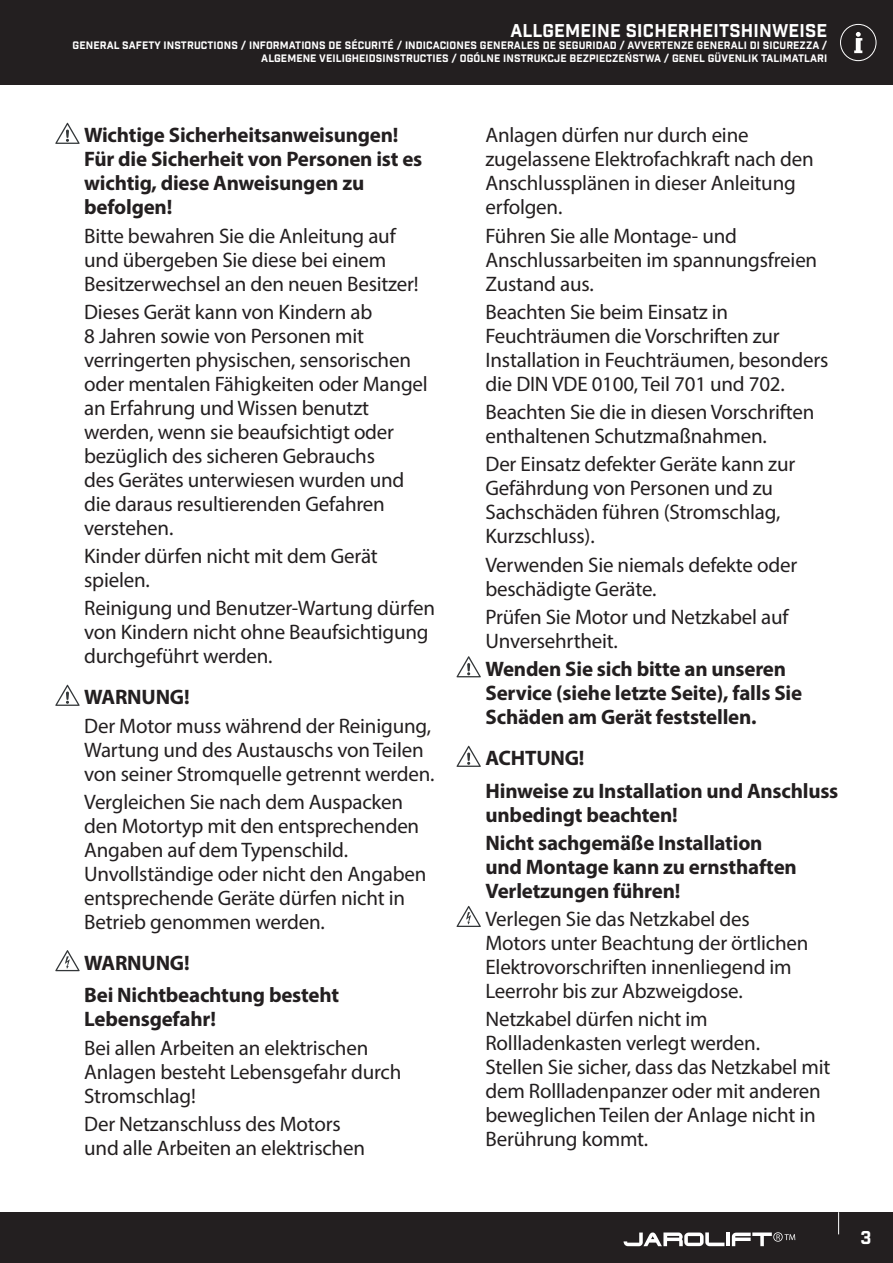
<style>
.page{position:relative;width:893px;height:1263px;background:#fff}
.page>*{position:absolute;margin:0;border:0;box-sizing:border-box;transform-origin:0 0}
.t1{font:21px/24px "Myriad Pro";letter-spacing:-.01em;color:#231f20}
.t2{font:700 21px/24px "Myriad Pro";letter-spacing:-.01em;color:#231f20}
.t3{font:18px "Industry Inc Base";letter-spacing:.01em;color:#fff}
.t4{font:10.5px/12.6px "Industry Inc Base";letter-spacing:.01em;color:#fff;text-align:right}
</style>
<div class="page">
<div style="left:0;top:1212px;width:893px;height:51px;background:#231f20"></div>
<div style="left:0;top:0;width:893px;height:85px;background:#231f20"></div>
<svg style="left:838px;top:1212px;width:1px;height:22px"></svg>
<svg style="left:854px;top:32px;width:8px;height:21px"></svg>
<div style="left:840px;top:24px;width:36px;height:37px;border:1px solid #fff;border-radius:50%"></div>
<svg style="left:624px;top:1232px;width:100px;height:14px"></svg>
<hr style="left:726px;top:1232px;width:4px;height:14px;background:#fff">
<svg style="left:732px;top:1232px;width:63px;height:14px"></svg>
<svg style="left:55px;top:684px;width:25px;height:22px"></svg>
<svg style="left:55px;top:122px;width:25px;height:22px"></svg>
<svg style="left:456px;top:656px;width:25px;height:22px"></svg>
<svg style="left:456px;top:745px;width:25px;height:22px"></svg>
<svg style="left:55px;top:950px;width:25px;height:22px"></svg>
<svg style="left:456px;top:905px;width:25px;height:22px"></svg>
<p class="t3" style="left:510px;top:19px;width:318px">ALLGEMEINE SICHERHEITSHINWEISE</p>
<p class="t4" style="left:73px;top:40px;width:756px">GENERAL SAFETY INSTRUCTIONS / INFORMATIONS DE SÉCURITÉ / INDICACIONES GENERALES DE SEGURIDAD / AVVERTENZE GENERALI DI SICUREZZA /<br>ALGEMENE VEILIGHEIDSINSTRUCTIES / OGÓLNE INSTRUKCJE BEZPIECZEŃSTWA / GENEL GÜVENLIK TALIMATLARI</p>
<p class="t2" style="left:84px;top:122px;width:340px">Wichtige Sicherheitsanweisungen!<br>Für die Sicherheit von Personen ist es wichtig, diese Anweisungen zu befolgen!</p>
<p class="t1" style="left:84px;top:223px;width:336px">Bitte bewahren Sie die Anleitung auf und übergeben Sie diese bei einem<br>Besitzerwechsel an den neuen Besitzer!</p>
<p class="t1" style="left:84px;top:299px;width:345px">Dieses Gerät kann von Kindern ab<br>8 Jahren sowie von Personen mit verringerten physischen, sensorischen oder mentalen Fähigkeiten oder Mangel an Erfahrung und Wissen benutzt werden, wenn sie beaufsichtigt oder bezüglich des sicheren Gebrauchs<br>des Gerätes unterwiesen wurden und die daraus resultierenden Gefahren verstehen.</p>
<p class="t1" style="left:84px;top:544px;width:295px">Kinder dürfen nicht mit dem Gerät spielen.</p>
<p class="t1" style="left:84px;top:596px;width:352px">Reinigung und Benutzer-Wartung dürfen von Kindern nicht ohne Beaufsichtigung durchgeführt werden.</p>
<p class="t2" style="left:84px;top:685px;width:107px">WARNUNG!</p>
<p class="t1" style="left:84px;top:713px;width:352px">Der Motor muss während der Reinigung,<br>Wartung und des Austauschs von Teilen von seiner Stromquelle getrennt werden.</p>
<p class="t1" style="left:84px;top:789px;width:344px">Vergleichen Sie nach dem Auspacken den Motortyp mit den entsprechenden Angaben auf dem Typenschild.<br>Unvollständige oder nicht den Angaben entsprechende Geräte dürfen nicht in Betrieb genommen werden.</p>
<p class="t2" style="left:84px;top:946px;width:256px;line-height:32.5px">WARNUNG!<br>Bei Nichtbeachtung besteht</p>
<p class="t2" style="left:84px;top:1007px;width:133px">Lebensgefahr!</p>
<p class="t1" style="left:84px;top:1035px;width:319px">Bei allen Arbeiten an elektrischen<br>Anlagen besteht Lebensgefahr durch<br>Stromschlag!</p>
<p class="t1" style="left:84px;top:1111px;width:282px">Der Netzanschluss des Motors und alle Arbeiten an elektrischen</p>
<p class="t1" style="left:485px;top:123px;width:330px">Anlagen dürfen nur durch eine zugelassene Elektrofachkraft nach den<br>Anschlussplänen in dieser Anleitung erfolgen.</p>
<p class="t1" style="left:485px;top:223px;width:333px">Führen Sie alle Montage- und<br>Anschlussarbeiten im spannungsfreien<br>Zustand aus.</p>
<p class="t1" style="left:485px;top:299px;width:344px">Beachten Sie beim Einsatz in Feuchträumen die Vorschriften zur Installation in Feuchträumen, besonders die DIN VDE 0100, Teil 701 und 702.</p>
<p class="t1" style="left:485px;top:400px;width:331px">Beachten Sie die in diesen Vorschriften enthaltenen Schutzmaßnahmen.</p>
<p class="t1" style="left:485px;top:452px;width:311px">Der Einsatz defekter Geräte kann zur<br>Gefährdung von Personen und zu<br>Sachschäden führen (Stromschlag,<br>Kurzschluss).</p>
<p class="t1" style="left:485px;top:552px;width:313px">Verwenden Sie niemals defekte oder beschädigte Geräte.</p>
<p class="t1" style="left:485px;top:604px;width:305px">Prüfen Sie Motor und Netzkabel auf<br>Unversehrtheit.</p>
<p class="t2" style="left:485px;top:656px;width:318px">Wenden Sie sich bitte an unseren<br>Service (siehe letzte Seite), falls Sie<br>Schäden am Gerät feststellen.</p>
<p class="t2" style="left:485px;top:741px;width:354px;line-height:32.5px">ACHTUNG!<br>Hinweise zu Installation und Anschluss</p>
<p class="t2" style="left:485px;top:800px;width:279px;line-height:28.2px">unbedingt beachten!<br>Nicht sachgemäße Installation</p>
<p class="t2" style="left:485px;top:854px;width:313px">und Montage kann zu ernsthaften<br>Verletzungen führen!</p>
<p class="t1" style="left:485px;top:907px;width:325px">Verlegen Sie das Netzkabel des Motors unter Beachtung der örtlichen Elektrovorschriften innenliegend im Leerrohr bis zur Abzweigdose.</p>
<p class="t1" style="left:485px;top:1007px;width:346px">Netzkabel dürfen nicht im<br>Rollladenkasten verlegt werden.<br>Stellen Sie sicher, dass das Netzkabel mit dem Rollladenpanzer oder mit anderen beweglichen Teilen der Anlage nicht in<br>Berührung kommt.</p>
<p class="t3" style="left:860px;top:1227px;width:12px">3</p>
</div>
